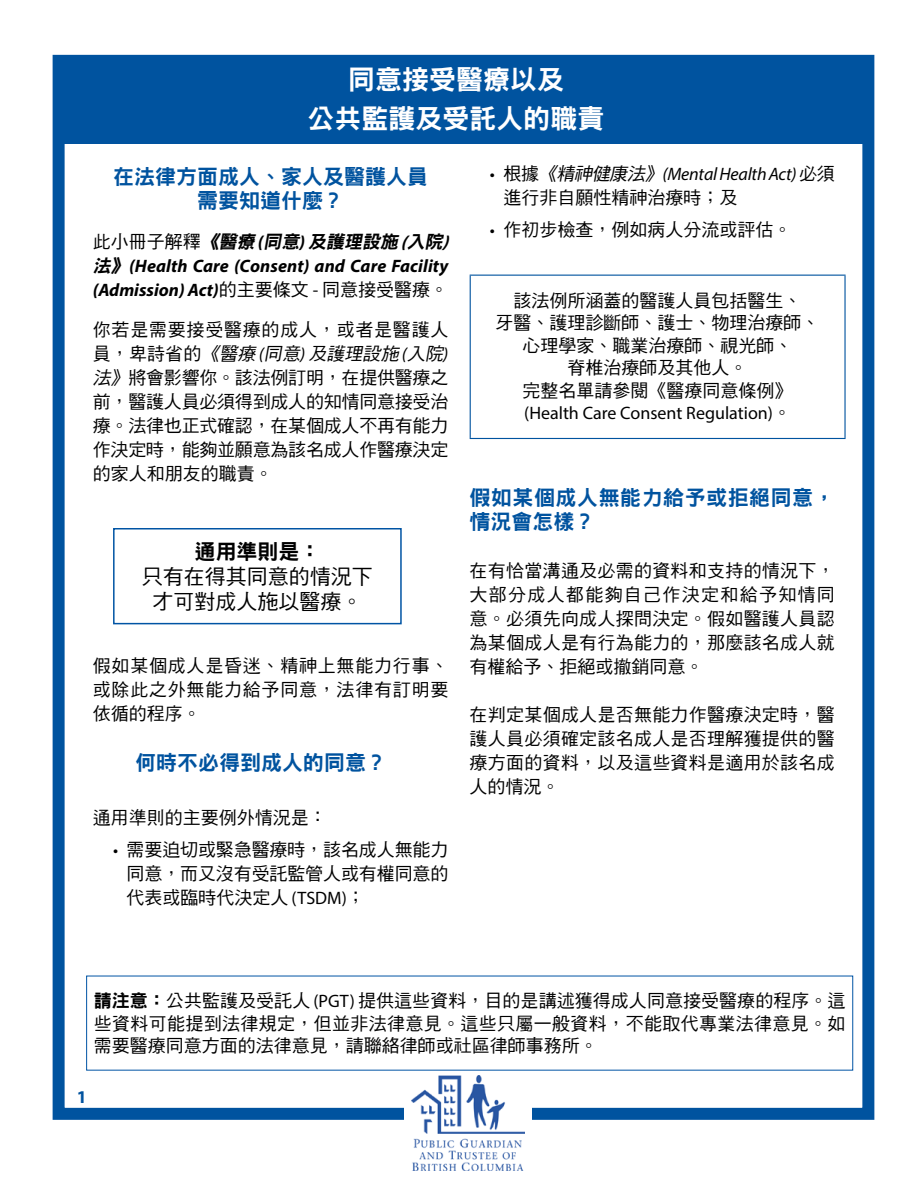
<style>
.page{position:relative;width:918px;height:1188px;background:#fff}
.page>*{position:absolute;margin:0;border:0;box-sizing:border-box;transform-origin:0 0}
.t1{font:27px/38.7px "DF Hei Std W9";color:#fff;text-align:center}
.t2{font:21px/24px "DF Hei Std W9";color:#00539f;text-align:center}
.t3{font:21px/24px "DF Hei Std W9";letter-spacing:.025em;color:#00539f}
.t4{font:21px/25.2px "DF Hei Std W5";color:#000;text-align:center}
.t5{font:21px "DF Hei Std W9";color:#000}
.t6{font:18px/24px "DF Hei Std W5";color:#000;text-align:justify}
.t7{font:italic 700 18px/24px "Myriad Pro";letter-spacing:.005em;color:#000}
.t8{font:18px "Myriad Pro";color:#000}
.t9{font:italic 18px "Myriad Pro";letter-spacing:-.01em;color:#000}
.t10{font:italic 18px "DF Hei Std W9";color:#000}
.t11{font:700 18px "Myriad Pro";color:#00539f}
.s1{font-family:"DF Hei Std W5";font-style:normal}
.s2{font-family:"Myriad Pro";font-weight:700}
.s3{font-family:"DF Hei Std W9";font-weight:400}
.s4{font-family:"DF Hei Std W5";font-weight:400;font-style:normal}
.s5{font-weight:400;font-style:normal}
.s6{font-style:italic}
.s7{font-family:"Myriad Pro";font-style:italic}
.s8{font-style:normal}
.s9{font-family:"DF Hei Std W5"}
.s10{font-family:"Myriad Pro"}
.s11{font-family:"DF Hei Std W9"}
</style>
<div class="page">
<div style="left:53px;top:55px;width:821px;height:1065px;border:12px solid #00539f"></div>
<div style="left:404px;top:1060px;width:127px;height:124px;background:#fff"></div>
<img style="left:411px;top:1075px;width:114px;height:95px">
<div style="left:54px;top:56px;width:810px;height:88px;background:#00539f"></div>
<hr style="left:470px;top:275px;width:376px;height:1px;background:#00539f">
<hr style="left:470px;top:276px;width:1px;height:162px;background:#00539f">
<hr style="left:844px;top:276px;width:2px;height:162px;background:#00539f">
<hr style="left:470px;top:438px;width:376px;height:1px;background:#00539f">
<div style="left:113px;top:528px;width:289px;height:96px;border:2px solid #0054a4"></div>
<h1 class="t1" style="left:308px;top:59px;width:299px">同意接受醫療以及<br>公共監護及受託人的職責</h1>
<p class="t2" style="left:113px;top:164px;width:316px">在法律方面成人、家人及醫護人員需要知道什麼？</p>
<p class="t10" style="left:93px;top:232px;width:357px"><span class="s1">此小冊子解釋</span>《醫療<span class="s2">(</span>同意<span class="s2">)</span> 及護理設施<span class="s2">(</span>入院<span class="s2">)</span></p>
<p class="t7" style="left:93px;top:253px;width:357px"><span class="s3">法》</span>(Health Care (Consent) and Care Facility (Admission) Act)<span class="s4">的主要條文</span> <span class="s5">-</span> <span class="s4">同意接受醫療。</span></p>
<p class="t6" style="left:93px;top:317px;width:357px">你若是需要接受醫療的成人，或者是醫護人員，卑詩省的<span class="s6">《醫療</span> <span class="s7">(</span> <span class="s6">同意</span><span class="s7">)</span> <span class="s6">及護理設施</span> <span class="s7">(</span><span class="s6">入院</span><span class="s7">)</span><span class="s6">法》</span>將會影響你。該法例訂明，在提供醫療之前，醫護人員必須得到成人的知情同意接受治療。法律也正式確認，在某個成人不再有能力作決定時，能夠並願意為該名成人作醫療決定的家人和朋友的職責。</p>
<p class="t9" style="left:490px;top:163px;width:346px"><span class="s8">•</span> <span class="s1">根據</span><span class="s9">《精神健康法》</span>(Mental Health Act) <span class="s1">必須</span></p>
<p class="t6" style="left:503px;top:186px;width:235px">進行非自願性精神治療時；及</p>
<p class="t6" style="left:490px;top:218px;width:303px"><span class="s10">•</span> 作初步檢查，例如病人分流或評估。</p>
<p class="t6" style="left:496px;top:289px;width:325px;line-height:22.5px;text-align:center">該法例所涵蓋的醫護人員包括醫生、<br>牙醫、護理診斷師、護士、物理治療師、心理學家、職業治療師、視光師、<br>脊椎治療師及其他人。<br>完整名單請參閱《醫療同意條例》</p>
<p class="t8" style="left:524px;top:402px;width:268px">(Health Care Consent Regulation)<span class="s9">。</span></p>
<p class="t5" style="left:194px;top:540px;width:127px">通用準則是：</p>
<p class="t4" style="left:142px;top:564px;width:232px">只有在得其同意的情況下才可對成人施以醫療。</p>
<p class="t6" style="left:93px;top:653px;width:357px">假如某個成人是昏迷、精神上無能力行事、或除此之外無能力給予同意，法律有訂明要依循的程序。</p>
<p class="t2" style="left:135px;top:750px;width:253px">何時不必得到成人的同意？</p>
<p class="t6" style="left:93px;top:805px;width:235px">通用準則的主要例外情況是：</p>
<p class="t6" style="left:127px;top:837px;width:323px;text-indent:-14px"><span class="s10">•</span> 需要迫切或緊急醫療時，該名成人無能力同意，而又沒有受託監管人或有權同意的代表或臨時代決定人 <span class="s10">(TSDM)</span>；</p>
<p class="t3" style="left:470px;top:485px;width:367px">假如某個成人無能力給予或拒絕同意，情況會怎樣？</p>
<p class="t6" style="left:470px;top:558px;width:367px">在有恰當溝通及必需的資料和支持的情況下，大部分成人都能夠自己作決定和給予知情同意。必須先向成人探問決定。假如醫護人員認為某個成人是有行為能力的，那麼該名成人就有權給予、拒絕或撤銷同意。</p>
<p class="t6" style="left:470px;top:702px;width:367px">在判定某個成人是否無能力作醫療決定時，醫護人員必須確定該名成人是否理解獲提供的醫療方面的資料，以及這些資料是適用於該名成人的情況。</p>
<p class="t6" style="left:94px;top:989px;width:753px;line-height:22.5px"><span class="s11">請注意：</span>公共監護及受託人 <span class="s10">(PGT)</span> 提供這些資料，目的是講述獲得成人同意接受醫療的程序。這些資料可能提到法律規定，但並非法律意見。這些只屬一般資料，不能取代專業法律意見。如需要醫療同意方面的法律意見，請聯絡律師或社區律師事務所。</p>
<p class="t11" style="left:77px;top:1085px;width:11px">1</p>
</div>
